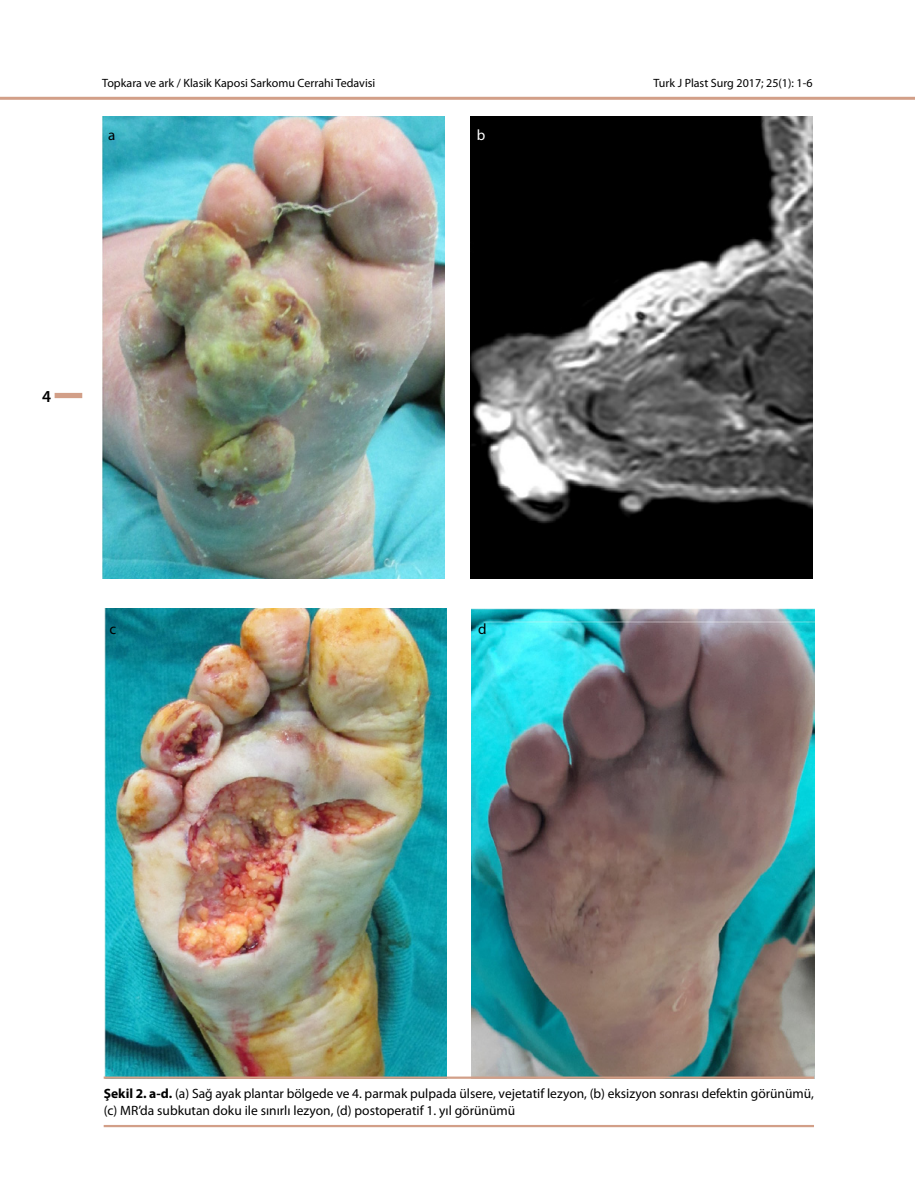
<style>
.page{position:relative;width:915px;height:1191px;background:#fff}
.page>*{position:absolute;margin:0;border:0;box-sizing:border-box;transform-origin:0 0}
.t1{font:600 16.8px "Myriad Pro";color:#000}
.t2{font:15px "Myriad Pro";color:#000}
.t3{font:15px "Myriad Pro";color:#fff}
.t4{font:13.5px/17.2px "Myriad Pro";color:#000}
.t5{font:12px "Myriad Pro";color:#000}
.s1{font-weight:700}
</style>
<div class="page">
<hr style="left:0;top:97px;width:914px;height:3px;background:#d29f88">
<div style="left:55px;top:393px;width:27px;height:5px;background:#d29f88"></div>
<img style="left:104px;top:609px;width:342px;height:467px">
<img style="left:471px;top:609px;width:342px;height:467px">
<hr style="left:104px;top:1076px;width:709px;height:2px;background:#d29f88">
<hr style="left:104px;top:1125px;width:709px;height:2px;background:#d29f88">
<img style="left:103px;top:116px;width:341px;height:462px">
<img style="left:470px;top:116px;width:342px;height:462px">
<p class="t5" style="left:102px;top:76px;width:274px">Topkara ve ark / Klasik Kaposi Sarkomu Cerrahi Tedavisi</p>
<p class="t5" style="left:653px;top:76px;width:160px">Turk J Plast Surg 2017; 25(1): 1-6</p>
<p class="t2" style="left:108px;top:126px;width:9px">a</p>
<p class="t3" style="left:476px;top:126px;width:10px">b</p>
<p class="t1" style="left:42px;top:385px;width:11px">4</p>
<p class="t2" style="left:110px;top:619px;width:8px">c</p>
<p class="t2" style="left:478px;top:619px;width:10px">d</p>
<p class="t4" style="left:104px;top:1084px;width:711px"><span class="s1">Şekil 2. a-d.</span> (a) Sağ ayak plantar bölgede ve 4. parmak pulpada ülsere, vejetatif lezyon, (b) eksizyon sonrası defektin görünümü, (c) MR’da subkutan doku ile sınırlı lezyon, (d) postoperatif 1. yıl görünümü</p>
</div>
